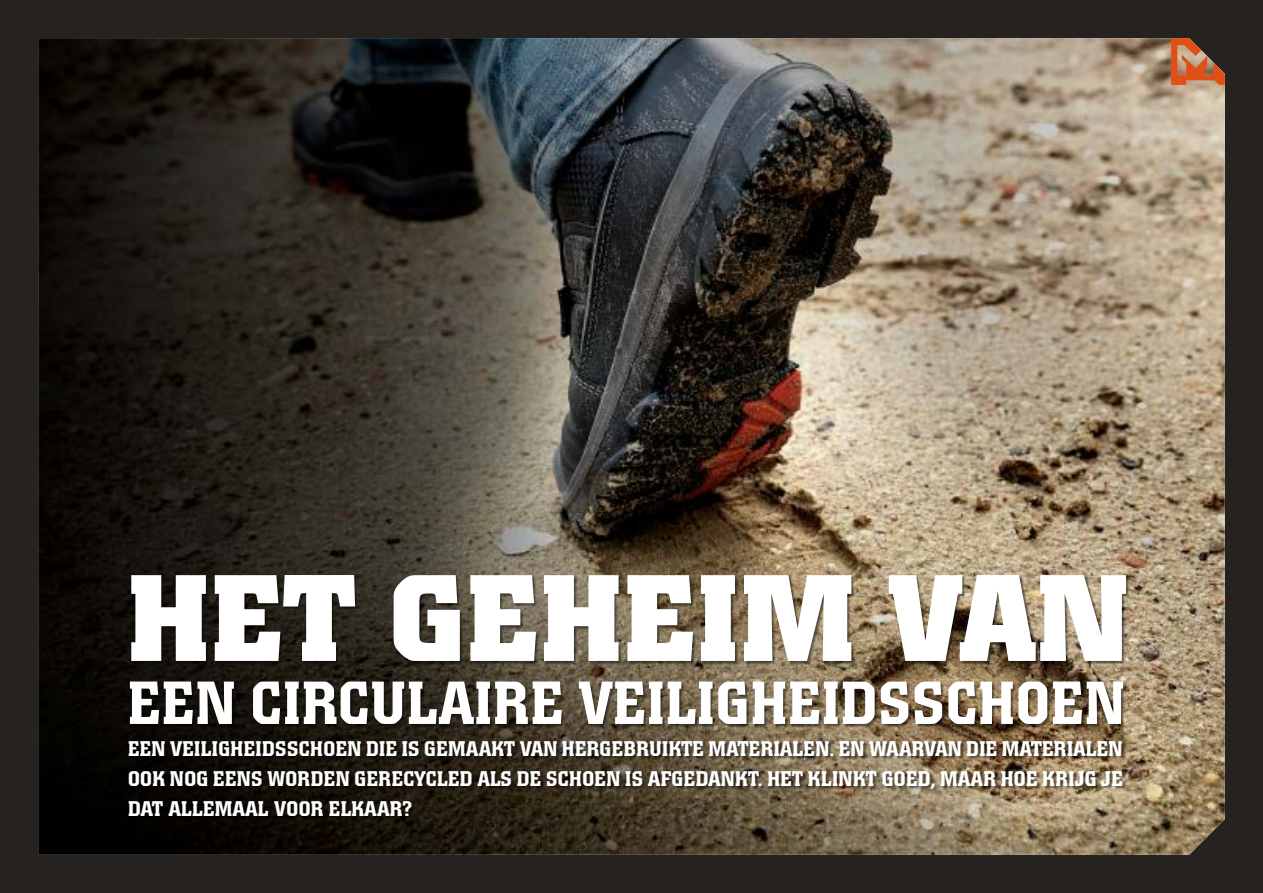
<style>
.page{position:relative;width:1263px;height:893px;background:#fff}
.page>*{position:absolute;margin:0;border:0;box-sizing:border-box;transform-origin:0 0}
.t1{font:700 121.5px "Colossalis";letter-spacing:.02em;color:#fff}
.t2{font:500 60px "Colossalis";letter-spacing:.02em;color:#fff}
.t3{font:500 21px/30px "Colossalis";letter-spacing:.01em;color:#fff;text-align:justify}
</style>
<div class="page">
<div style="left:0;top:0;width:1262px;height:892px;background:#262220"></div>
<img style="left:38px;top:38px;width:1187px;height:817px">
<svg style="left:1171px;top:38px;width:54px;height:47px"></svg>
<div style="left:130px;top:575px;width:1000px;height:153px;background:#000;opacity:.5"></div>
<div style="left:129px;top:741px;width:997px;height:80px;background:#000;opacity:.5"></div>
<h1 class="t1" style="left:128px;top:548px;width:1002px">HET GEHEIM VAN</h1>
<h2 class="t2" style="left:128px;top:669px;width:998px">EEN CIRCULAIRE VEILIGHEIDSSCHOEN</h2>
<p class="t3" style="left:128px;top:734px;width:996px">EEN VEILIGHEIDSSCHOEN DIE IS GEMAAKT VAN HERGEBRUIKTE MATERIALEN. EN WAARVAN DIE MATERIALEN OOK NOG EENS WORDEN GERECYCLED ALS DE SCHOEN IS AFGEDANKT. HET KLINKT GOED, MAAR HOE KRIJG JE DAT ALLEMAAL VOOR ELKAAR?</p>
</div>
